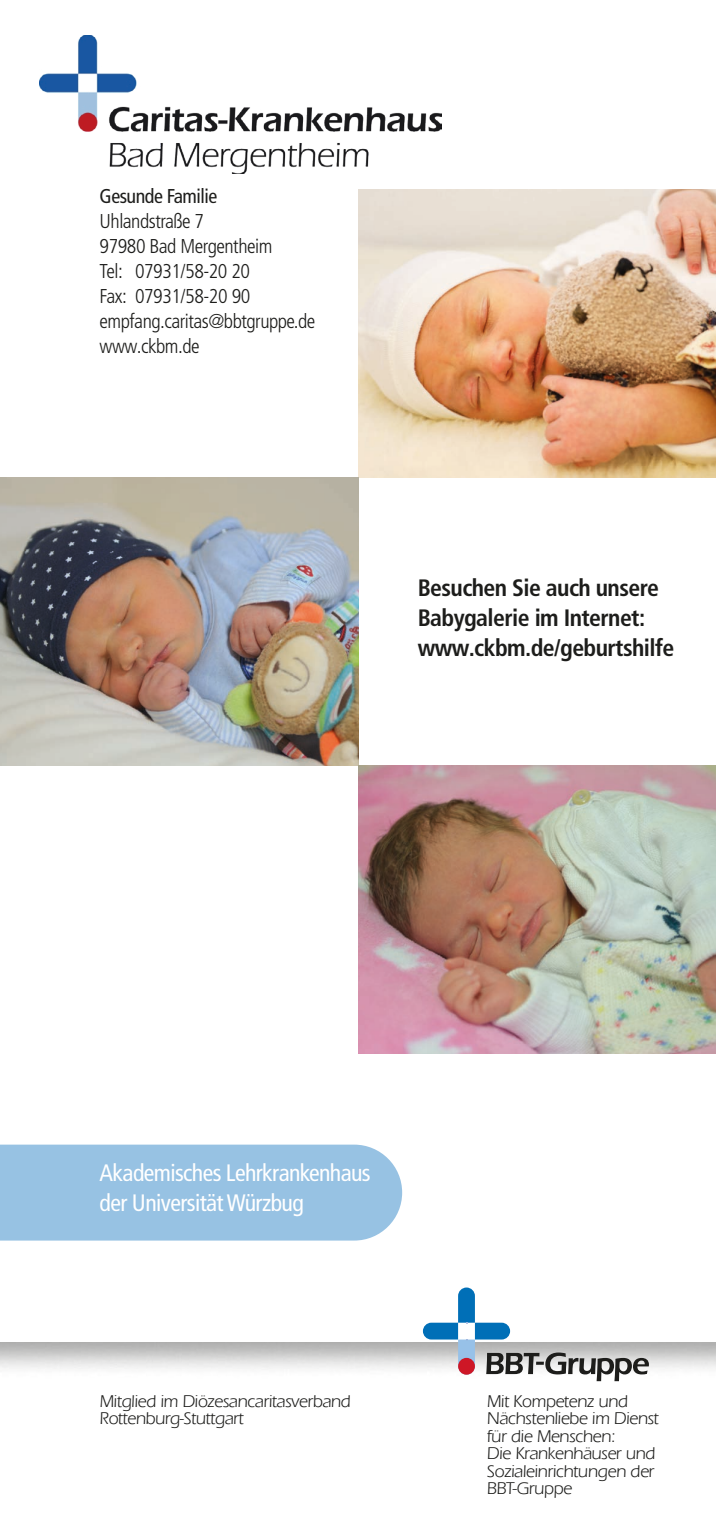
<style>
.page{position:relative;width:716px;height:1531px;background:#fff}
.page>*{position:absolute;margin:0;border:0;box-sizing:border-box;transform-origin:0 0}
.frutiger_light_conde{font:700 condensed 23.75px/30px "Frutiger LT Pro";letter-spacing:-.025em;color:#1d1d1b}
.frutiger_condensed_9{font:condensed 23.75px "Frutiger LT Pro";letter-spacing:-.025em;color:#fff}
.frutiger_condensed_9-2{font:300 condensed 20px "Frutiger LT Pro";letter-spacing:-.025em;color:#1d1d1b}
.frutiger_condensed_9-3{font:condensed 20px "Frutiger LT Pro";letter-spacing:-.025em;color:#1d1d1b}
.frutiger_light_conde-2{font:17.5px/17.5px "ITC Eras LT";letter-spacing:-.025em;color:#1d1d1b}
</style>
<div class="page">
<div style="left:0;top:1144px;width:402px;height:96px;background:#97c2e3"></div>
<img style="left:40px;top:35px;width:401px;height:139px">
<svg style="left:423px;top:1287px;width:226px;height:94px"></svg>
<div style="left:458px;top:1358px;width:17px;height:16px;background:#ce1726;border-radius:50%"></div>
<img style="left:358px;top:190px;width:358px;height:287px">
<img style="left:0;top:477px;width:358px;height:288px">
<img style="left:358px;top:765px;width:358px;height:288px">
<p class="frutiger_condensed_9-3" style="left:100px;top:184px;width:119px">Gesunde Familie</p>
<p class="frutiger_condensed_9-2" style="left:100px;top:209px;width:106px">Uhlandstraße 7</p>
<p class="frutiger_condensed_9-2" style="left:100px;top:234px;width:174px">97980 Bad Mergentheim</p>
<p class="frutiger_condensed_9-2" style="left:100px;top:259px;width:152px">Tel: 07931/58-20 20</p>
<p class="frutiger_condensed_9-2" style="left:100px;top:284px;width:152px">Fax: 07931/58-20 90</p>
<p class="frutiger_condensed_9-2" style="left:100px;top:309px;width:217px">empfang.caritas@bbtgruppe.de</p>
<p class="frutiger_condensed_9-2" style="left:100px;top:334px;width:102px">www.ckbm.de</p>
<p class="frutiger_light_conde" style="left:418px;top:573px;width:243px">Besuchen Sie auch unsere<br>Babygalerie im Internet:</p>
<p class="frutiger_light_conde" style="left:418px;top:633px;width:258px">www.ckbm.de/geburtshilfe</p>
<p class="frutiger_condensed_9" style="left:100px;top:1159px;width:273px">Akademisches Lehrkrankenhaus</p>
<p class="frutiger_condensed_9" style="left:100px;top:1189px;width:206px">der Universität Würzbug</p>
<p class="frutiger_light_conde-2" style="left:100px;top:1392px;width:253px">Mitglied im Diözesancaritasverband</p>
<p class="frutiger_light_conde-2" style="left:100px;top:1410px;width:146px">Rottenburg-Stuttgart</p>
<p class="frutiger_light_conde-2" style="left:487px;top:1392px;width:173px">Mit Kompetenz und<br>Nächstenliebe im Dienst für die Menschen:</p>
<p class="frutiger_light_conde-2" style="left:487px;top:1445px;width:170px;text-align:justify">Die Krankenhäuser und Sozialeinrichtungen der BBT-Gruppe</p>
</div>
